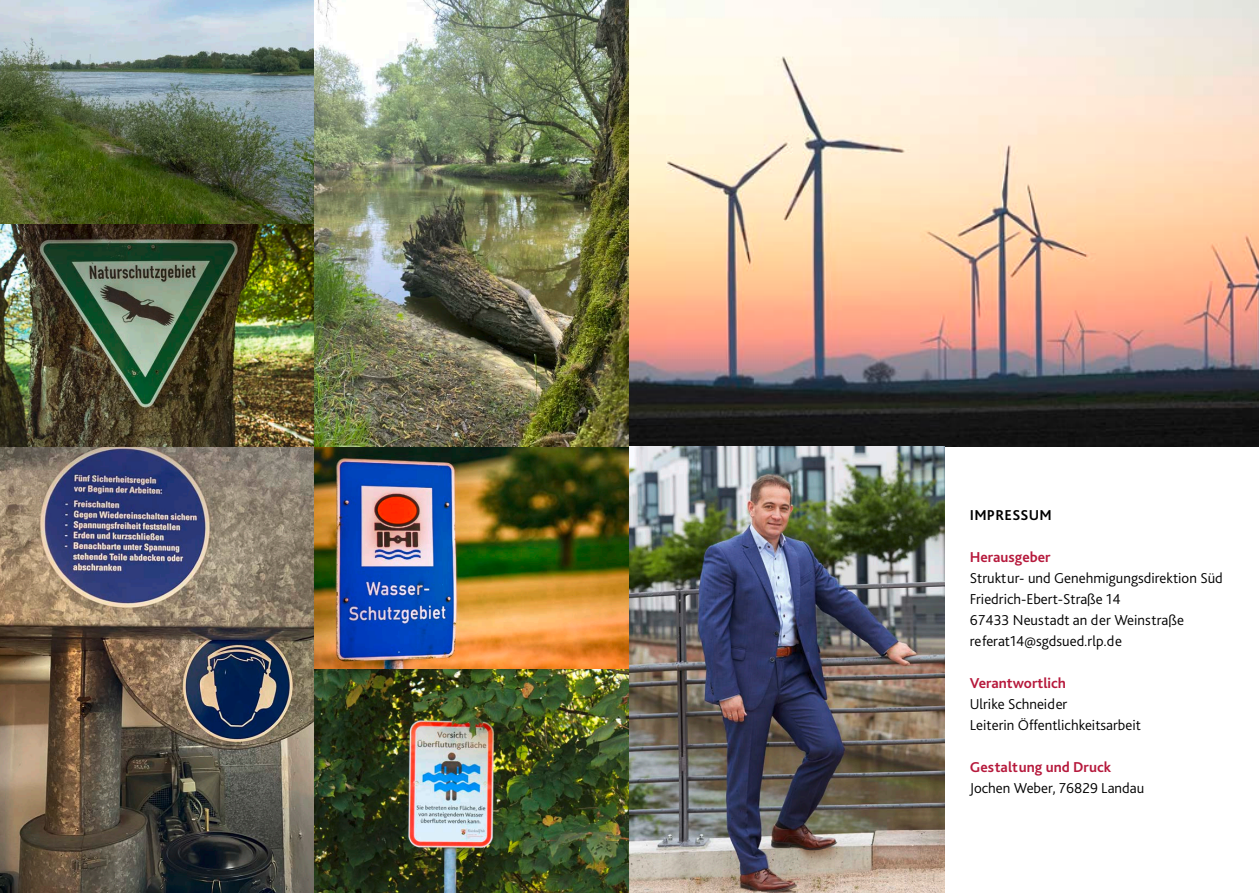
<style>
.page{position:relative;width:1259px;height:893px;background:#fff}
.page>*{position:absolute;margin:0;border:0;box-sizing:border-box;transform-origin:0 0}
.t1{font:300 15px/21px "Bliss Pro";color:#000}
.t2{font:700 15px "Bliss Pro";color:#b6193c}
.t3{font:700 15px "Bliss Pro";letter-spacing:.02em;color:#000}
</style>
<div class="page">
<img style="left:0;top:0;width:629px;height:893px">
<img style="left:629px;top:0;width:630px;height:446px">
<img style="left:629px;top:446px;width:315px;height:447px">
<p class="t3" style="left:970px;top:505px;width:84px">IMPRESSUM</p>
<p class="t2" style="left:969px;top:547px;width:82px">Herausgeber</p>
<p class="t1" style="left:969px;top:567px;width:255px">Struktur- und Genehmigungsdirektion Süd Friedrich-Ebert-Straße 14<br>67433 Neustadt an der Weinstraße referat14@sgdsued.rlp.de</p>
<p class="t2" style="left:969px;top:673px;width:98px">Verantwortlich</p>
<p class="t1" style="left:969px;top:693px;width:173px">Ulrike Schneider<br>Leiterin Öffentlichkeitsarbeit</p>
<p class="t2" style="left:969px;top:757px;width:143px">Gestaltung und Druck</p>
<p class="t1" style="left:969px;top:777px;width:176px">Jochen Weber, 76829 Landau</p>
</div>
